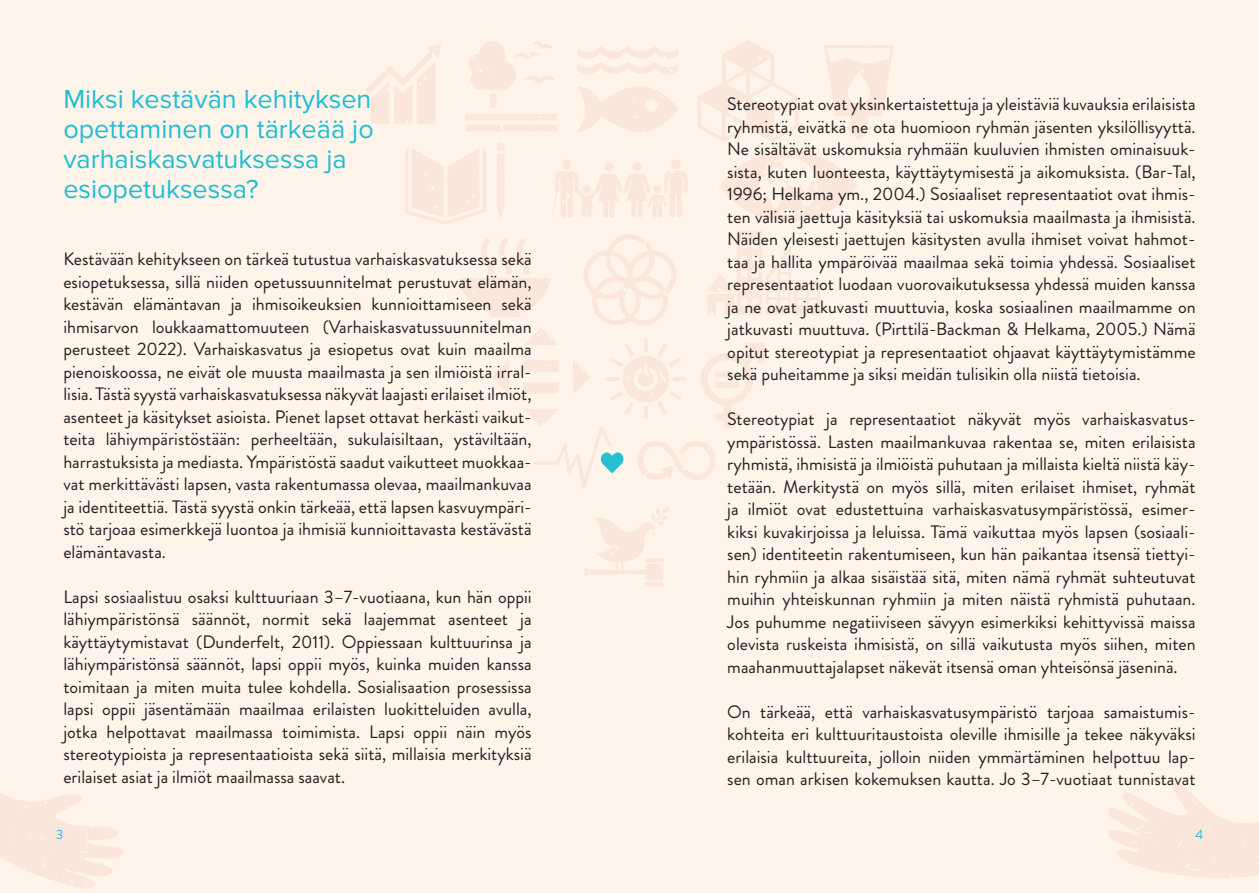
<style>
.page{position:relative;width:1259px;height:893px;background:#fef4ea}
.page>*{position:absolute;margin:0;border:0;box-sizing:border-box;transform-origin:0 0}
.t1{font:27px/30px "Proxima Nova";color:#20bed2}
.t2{font:18px/22.5px "Brandon Grotesque";color:#231f20;text-align:justify}
.t3{font:13.5px "Brandon Grotesque";color:#20bed2}
</style>
<div class="page">
<div style="left:671px;top:159px;width:10px;height:10px;background:#fbe6db;border-radius:50%"></div>
<div style="left:632px;top:162px;width:9px;height:10px;background:#fbe6db;border-radius:50%"></div>
<div style="left:604px;top:162px;width:9px;height:10px;background:#fbe6db;border-radius:50%"></div>
<div style="left:562px;top:159px;width:10px;height:10px;background:#fbe6db;border-radius:50%"></div>
<svg style="left:552px;top:171px;width:135px;height:47px"></svg>
<svg style="left:497px;top:143px;width:7px;height:76px"></svg>
<svg style="left:405px;top:149px;width:81px;height:75px"></svg>
<svg style="left:824px;top:45px;width:69px;height:95px"></svg>
<svg style="left:366px;top:44px;width:75px;height:80px"></svg>
<svg style="left:697px;top:40px;width:101px;height:102px"></svg>
<svg style="left:459px;top:231px;width:361px;height:258px"></svg>
<hr style="left:645px;top:582px;width:19px;height:4px;background:#fbe6db;border-radius:2px">
<svg style="left:590px;top:507px;width:79px;height:73px"></svg>
<div style="left:584px;top:568px;width:5px;height:8px;background:#fbe6db;border-radius:2px"></div>
<svg style="left:720px;top:151px;width:137px;height:70px"></svg>
<div style="left:490px;top:94px;width:6px;height:14px;background:#fbe6db"></div>
<div style="left:465px;top:114px;width:92px;height:6px;background:#fbe6db"></div>
<div style="left:465px;top:125px;width:92px;height:6px;background:#fbe6db"></div>
<svg style="left:468px;top:42px;width:87px;height:48px"></svg>
<svg style="left:578px;top:86px;width:100px;height:46px"></svg>
<svg style="left:577px;top:47px;width:101px;height:27px"></svg>
<svg style="left:0;top:793px;width:123px;height:96px"></svg>
<svg style="left:1108px;top:783px;width:151px;height:95px"></svg>
<h1 class="t1" style="left:63px;top:84px;width:312px">Miksi kestävän kehityksen opettaminen on tärkeää jo varhaiskasvatuksessa ja esiopetuksessa?</h1>
<p class="t2" style="left:63px;top:248px;width:470px">Kestävään kehitykseen on tärkeä tutustua varhaiskasvatuksessa sekä esiopetuksessa, sillä niiden opetussuunnitelmat perustuvat elämän, kestävän elämäntavan ja ihmisoikeuksien kunnioittamiseen sekä ihmisarvon loukkaamattomuuteen (Varhaiskasvatussuunnitelman perusteet 2022). Varhaiskasvatus ja esiopetus ovat kuin maailma pienoiskoossa, ne eivät ole muusta maailmasta ja sen ilmiöistä irral&shy;lisia. Tästä syystä varhaiskasvatuksessa näkyvät laajasti erilaiset ilmiöt, asenteet ja käsitykset asioista. Pienet lapset ottavat herkästi vaikut&shy;teita lähiympäristöstään: perheeltään, sukulaisiltaan, ystäviltään, harrastuksista ja mediasta. Ympäristöstä saadut vaikutteet muokkaa&shy;vat merkittävästi lapsen, vasta rakentumassa olevaa, maailmankuvaa ja identiteettiä. Tästä syystä onkin tärkeää, että lapsen kasvuympäri&shy;stö tarjoaa esimerkkejä luontoa ja ihmisiä kunnioittavasta kestävästä elämäntavasta.</p>
<p class="t2" style="left:63px;top:585px;width:470px">Lapsi sosiaalistuu osaksi kulttuuriaan 3–7-vuotiaana, kun hän oppii lähiympäristönsä säännöt, normit sekä laajemmat asenteet ja käyttäytymistavat (Dunderfelt, 2011). Oppiessaan kulttuurinsa ja lähiympäristönsä säännöt, lapsi oppii myös, kuinka muiden kanssa toimitaan ja miten muita tulee kohdella. Sosialisaation prosessissa lapsi oppii jäsentämään maailmaa erilaisten luokitteluiden avulla, jotka helpottavat maailmassa toimimista. Lapsi oppii näin myös stereotypioista ja representaatioista sekä siitä, millaisia merkityksiä erilaiset asiat ja ilmiöt maailmassa saavat.</p>
<p class="t2" style="left:727px;top:93px;width:470px">Stereotypiat ovat yksinkertaistettuja ja yleistäviä kuvauksia erilaisista ryhmistä, eivätkä ne ota huomioon ryhmän jäsenten yksilöllisyyttä.<br>Ne sisältävät uskomuksia ryhmään kuuluvien ihmisten ominaisuuk&shy;sista, kuten luonteesta, käyttäytymisestä ja aikomuksista. (Bar-Tal, 1996; Helkama ym., 2004.) Sosiaaliset representaatiot ovat ihmis&shy;ten välisiä jaettuja käsityksiä tai uskomuksia maailmasta ja ihmisistä.<br>Näiden yleisesti jaettujen käsitysten avulla ihmiset voivat hahmot&shy;taa ja hallita ympäröivää maailmaa sekä toimia yhdessä. Sosiaaliset representaatiot luodaan vuorovaikutuksessa yhdessä muiden kanssa ja ne ovat jatkuvasti muuttuvia, koska sosiaalinen maailmamme on jatkuvasti muuttuva. (Pirttilä-Backman &amp; Helkama, 2005.) Nämä opitut stereotypiat ja representaatiot ohjaavat käyttäytymistämme sekä puheitamme ja siksi meidän tulisikin olla niistä tietoisia.</p>
<p class="t2" style="left:727px;top:408px;width:470px">Stereotypiat ja representaatiot näkyvät myös varhaiskasvatus&shy;ympäristössä. Lasten maailmankuvaa rakentaa se, miten erilaisista ryhmistä, ihmisistä ja ilmiöistä puhutaan ja millaista kieltä niistä käy&shy;tetään. Merkitystä on myös sillä, miten erilaiset ihmiset, ryhmät ja ilmiöt ovat edustettuina varhaiskasvatusympäristössä, esimer&shy;kiksi kuvakirjoissa ja leluissa. Tämä vaikuttaa myös lapsen (sosiaali&shy;sen) identiteetin rakentumiseen, kun hän paikantaa itsensä tiettyi&shy;hin ryhmiin ja alkaa sisäistää sitä, miten nämä ryhmät suhteutuvat muihin yhteiskunnan ryhmiin ja miten näistä ryhmistä puhutaan.<br>Jos puhumme negatiiviseen sävyyn esimerkiksi kehittyvissä maissa olevista ruskeista ihmisistä, on sillä vaikutusta myös siihen, miten maahanmuuttajalapset näkevät itsensä oman yhteisönsä jäseninä.</p>
<p class="t2" style="left:727px;top:701px;width:470px">On tärkeää, että varhaiskasvatusympäristö tarjoaa samaistumis&shy;kohteita eri kulttuuritaustoista oleville ihmisille ja tekee näkyväksi erilaisia kulttuureita, jolloin niiden ymmärtäminen helpottuu lap&shy;sen oman arkisen kokemuksen kautta. Jo 3–7-vuotiaat tunnistavat</p>
<p class="t3" style="left:56px;top:825px;width:9px">3</p>
<p class="t3" style="left:1195px;top:825px;width:9px">4</p>
</div>
